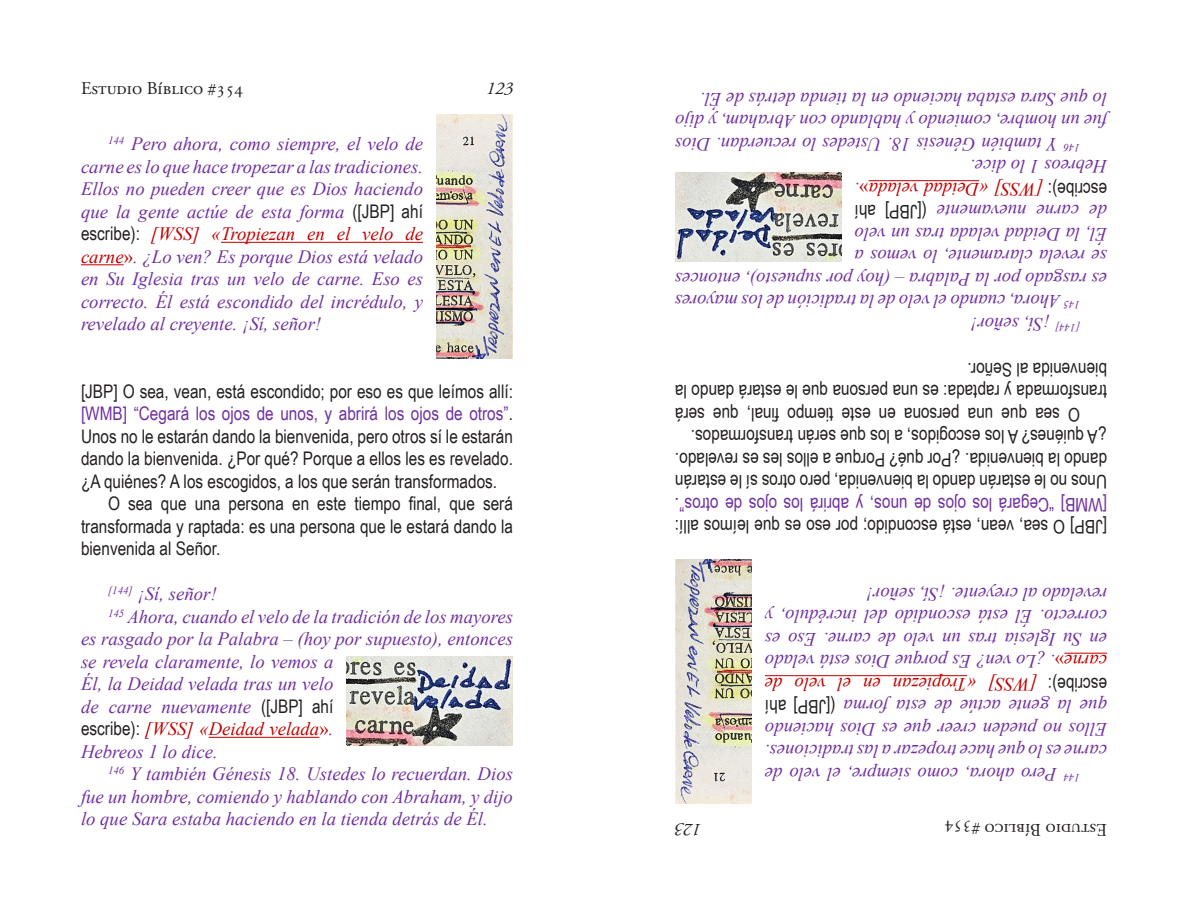
<style>
.page{position:relative;width:1188px;height:918px;background:#fff}
.page>*{position:absolute;margin:0;border:0;box-sizing:border-box;transform-origin:0 0}
.t1{font:italic 18.75px/22.5px "Times New Roman";color:#7030a0;text-align:justify}
.t2{font:18.75px "Arial Narrow";color:#231f20}
.t3{font:18.75px "Arial Narrow";color:#7030a0}
.t4{font:italic 18.75px "Times New Roman";color:#c00000}
.t5{font:18px "Adobe Garamond Pro";color:#231f20}
.t6{font:italic 18px "Adobe Garamond Pro";color:#231f20}
.s1{font-family:"Arial Narrow";font-style:normal;color:#231f20}
.s2{color:#c00000}
.s3{font-style:normal;color:#c00000}
.s4{color:#231f20}
.s5{font-style:normal}
.s6{color:#7030a0}
</style>
<div class="page">
<hr style="left:221px;top:242px;width:202px;height:1px;background:#c00000">
<hr style="left:81px;top:265px;width:43px;height:1px;background:#c00000">
<hr style="left:209px;top:737px;width:110px;height:1px;background:#c00000">
<img style="left:437px;top:115px;width:75px;height:244px">
<img style="left:347px;top:657px;width:165px;height:89px">
<hr style="left:765px;top:675px;width:202px;height:1px;background:#c00000">
<hr style="left:1064px;top:653px;width:43px;height:1px;background:#c00000">
<hr style="left:869px;top:180px;width:110px;height:1px;background:#c00000">
<img style="left:676px;top:559px;width:75px;height:244px">
<img style="left:676px;top:172px;width:165px;height:89px">
<p class="t5" style="left:81px;top:78px;width:164px">Estudio Bíblico #354</p>
<p class="t6" style="left:486px;top:78px;width:28px">123</p>
<p class="t1" style="left:81px;top:132px;width:344px;text-indent:27px"><sup>144</sup> Pero ahora, como siempre, el velo de carne es lo que hace tropezar a las tradiciones.<br>Ellos no pueden creer que es Dios haciendo que la gente actúe de esta forma <span class="s1">([JBP] ahí escribe):</span> <span class="s2">[WSS] «Tropiezan en el velo de carne</span><span class="s3">»</span>. ¿Lo ven? Es porque Dios está velado en Su Iglesia tras un velo de carne. Eso es correcto. Él está escondido del incrédulo, y revelado al creyente. ¡Sí, señor!</p>
<p class="t2" style="left:81px;top:377px;width:433px">[JBP] O sea, vean, está escondido; por eso es que leímos allí:</p>
<p class="t3" style="left:81px;top:400px;width:433px">[WMB] “Cegará los ojos de unos, y abrirá los ojos de otros”<span class="s4">.</span></p>
<p class="t2" style="left:81px;top:422px;width:434px">Unos no le estarán dando la bienvenida, pero otros sí le estarán</p>
<p class="t2" style="left:81px;top:445px;width:433px">dando la bienvenida. ¿Por qué? Porque a ellos les es revelado.</p>
<p class="t2" style="left:81px;top:467px;width:418px">¿A quiénes? A los escogidos, a los que serán transformados.</p>
<p class="t2" style="left:108px;top:490px;width:406px">O sea que una persona en este tiempo final, que será</p>
<p class="t2" style="left:81px;top:512px;width:433px">transformada y raptada: es una persona que le estará dando la</p>
<p class="t2" style="left:81px;top:535px;width:141px">bienvenida al Señor.</p>
<p class="t1" style="left:108px;top:582px;width:110px"><sup>[144]</sup> ¡Sí, señor!</p>
<p class="t1" style="left:108px;top:605px;width:406px"><sup>145</sup> Ahora, cuando el velo de la tradición de los mayores</p>
<p class="t1" style="left:81px;top:627px;width:434px">es rasgado por la Palabra – (hoy por supuesto), entonces</p>
<p class="t1" style="left:81px;top:650px;width:254px">se revela claramente, lo vemos a</p>
<p class="t1" style="left:81px;top:672px;width:254px">Él, la Deidad velada tras un velo</p>
<p class="t1" style="left:81px;top:695px;width:254px">de carne nuevamente <span class="s1">([JBP] ahí</span></p>
<p class="t4" style="left:81px;top:716px;width:254px"><span class="s1">escribe):</span> [WSS] «Deidad velada<span class="s5">»</span><span class="s6">.</span></p>
<p class="t1" style="left:81px;top:740px;width:138px">Hebreos 1 lo dice.</p>
<p class="t1" style="left:108px;top:762px;width:407px"><sup>146</sup> Y también Génesis 18. Ustedes lo recuerdan. Dios</p>
<p class="t1" style="left:81px;top:785px;width:434px">fue un hombre, comiendo y hablando con Abraham, y dijo</p>
<p class="t1" style="left:81px;top:807px;width:408px">lo que Sara estaba haciendo en la tienda detrás de Él.</p>
<p class="t1" style="left:1107px;top:156px;width:434px;text-indent:27px;rotate:-180deg"><sup>146</sup> Y también Génesis 18. Ustedes lo recuerdan. Dios fue un hombre, comiendo y hablando con Abraham, y dijo lo que Sara estaba haciendo en la tienda detrás de Él.</p>
<p class="t1" style="left:1107px;top:223px;width:254px;text-align:left;rotate:-180deg">de carne nuevamente<br><span class="s1">escribe):</span> <span class="s2">[WSS] «Deidad velada</span><span class="s3">»</span>.<br>Hebreos 1 lo dice.</p>
<p class="t2" style="left:927px;top:226px;width:74px;rotate:-180deg">([JBP] ahí</p>
<p class="t1" style="left:1107px;top:246px;width:254px;rotate:-180deg">Él, la Deidad velada tras un velo</p>
<p class="t1" style="left:1107px;top:268px;width:254px;rotate:-180deg">se revela claramente, lo vemos a</p>
<p class="t1" style="left:1107px;top:291px;width:434px;rotate:-180deg">es rasgado por la Palabra – (hoy por supuesto), entonces</p>
<p class="t1" style="left:1080px;top:313px;width:406px;rotate:-180deg"><sup>145</sup> Ahora, cuando el velo de la tradición de los mayores</p>
<p class="t1" style="left:1080px;top:336px;width:110px;rotate:-180deg"><sup>[144]</sup> ¡Sí, señor!</p>
<p class="t2" style="left:1107px;top:383px;width:141px;rotate:-180deg">bienvenida al Señor.</p>
<p class="t2" style="left:1107px;top:406px;width:433px;rotate:-180deg">transformada y raptada: es una persona que le estará dando la</p>
<p class="t2" style="left:1080px;top:428px;width:406px;rotate:-180deg">O sea que una persona en este tiempo final, que será</p>
<p class="t2" style="left:1107px;top:451px;width:418px;rotate:-180deg">¿A quiénes? A los escogidos, a los que serán transformados.</p>
<p class="t2" style="left:1107px;top:473px;width:433px;rotate:-180deg">dando la bienvenida. ¿Por qué? Porque a ellos les es revelado.</p>
<p class="t2" style="left:1107px;top:496px;width:434px;rotate:-180deg">Unos no le estarán dando la bienvenida, pero otros sí le estarán</p>
<p class="t3" style="left:1107px;top:518px;width:433px;rotate:-180deg">[WMB] “Cegará los ojos de unos, y abrirá los ojos de otros”<span class="s4">.</span></p>
<p class="t2" style="left:1107px;top:541px;width:433px;rotate:-180deg">[JBP] O sea, vean, está escondido; por eso es que leímos allí:</p>
<p class="t1" style="left:1107px;top:673px;width:344px;rotate:-180deg"><span class="s2">carne</span><span class="s3">»</span>. ¿Lo ven? Es porque Dios está velado en Su Iglesia tras un velo de carne. Eso es correcto. Él está escondido del incrédulo, y revelado al creyente. ¡Sí, señor!</p>
<p class="t1" style="left:1107px;top:786px;width:344px;text-align:right;rotate:-180deg"><sup>144</sup> Pero ahora, como siempre, el velo de carne es lo que hace tropezar a las tradiciones.<br>Ellos no pueden creer que es Dios haciendo que la gente actúe de esta forma <span class="s1">([JBP] ahí </span><span class="s2">[WSS] «Tropiezan en el velo de</span></p>
<p class="t2" style="left:1107px;top:698px;width:60px;rotate:-180deg">escribe):</p>
<p class="t6" style="left:702px;top:840px;width:28px;rotate:-180deg">123</p>
<p class="t5" style="left:1107px;top:840px;width:164px;rotate:-180deg">Estudio Bíblico #354</p>
</div>
